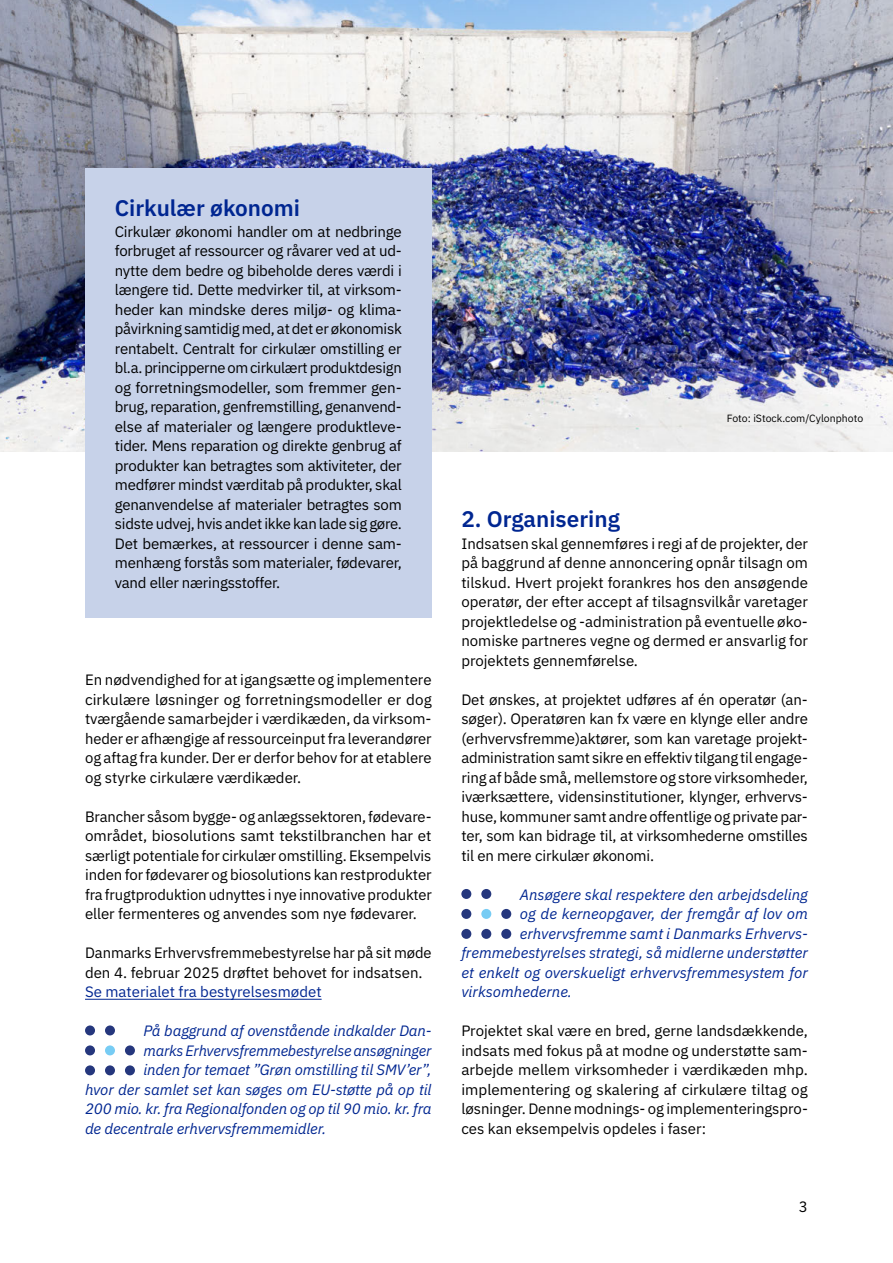
<style>
.page{position:relative;width:893px;height:1263px;background:#fff}
.page>*{position:absolute;margin:0;border:0;box-sizing:border-box;transform-origin:0 0}
.t1{font:600 22.5px "IBM Plex Sans";color:#002691}
.t2{font:15px/19.5px "IBM Plex Sans";letter-spacing:-.01em;color:#000}
.t3{font:italic 15px/19.5px "IBM Plex Sans";letter-spacing:-.01em;color:#002691}
.t4{font:10.5px "IBM Plex Sans";color:#000}
.s1{color:#002691}
</style>
<div class="page">
<img style="left:0;top:0;width:893px;height:451px">
<div style="left:85px;top:168px;width:347px;height:450px;background:#c7d2e9"></div>
<hr style="left:85px;top:999px;width:237px;height:1px;background:#002691">
<div style="left:105px;top:1045px;width:10px;height:10px;background:#77ccf4;border-radius:50%"></div>
<div style="left:85px;top:1065px;width:10px;height:10px;background:#25377d;border-radius:50%"></div>
<div style="left:105px;top:1025px;width:10px;height:10px;background:#25377d;border-radius:50%"></div>
<div style="left:125px;top:1045px;width:10px;height:10px;background:#25377d;border-radius:50%"></div>
<div style="left:85px;top:1045px;width:10px;height:10px;background:#25377d;border-radius:50%"></div>
<div style="left:85px;top:1025px;width:10px;height:10px;background:#25377d;border-radius:50%"></div>
<div style="left:105px;top:1065px;width:10px;height:10px;background:#25377d;border-radius:50%"></div>
<div style="left:125px;top:1065px;width:10px;height:10px;background:#25377d;border-radius:50%"></div>
<div style="left:481px;top:909px;width:10px;height:10px;background:#77ccf4;border-radius:50%"></div>
<div style="left:461px;top:929px;width:10px;height:10px;background:#25377d;border-radius:50%"></div>
<div style="left:481px;top:889px;width:10px;height:10px;background:#25377d;border-radius:50%"></div>
<div style="left:501px;top:909px;width:10px;height:10px;background:#25377d;border-radius:50%"></div>
<div style="left:461px;top:909px;width:10px;height:10px;background:#25377d;border-radius:50%"></div>
<div style="left:461px;top:889px;width:10px;height:10px;background:#25377d;border-radius:50%"></div>
<div style="left:481px;top:929px;width:10px;height:10px;background:#25377d;border-radius:50%"></div>
<div style="left:501px;top:929px;width:10px;height:10px;background:#25377d;border-radius:50%"></div>
<h2 class="t1" style="left:115px;top:190px;width:187px">Cirkulær økonomi</h2>
<p class="t2" style="left:115px;top:220px;width:288px">Cirkulær økonomi handler om at nedbringe</p>
<p class="t2" style="left:115px;top:259px;width:289px">nytte dem bedre og bibeholde deres værdi i</p>
<p class="t2" style="left:115px;top:240px;width:289px">forbruget af ressourcer og råvarer ved at ud-</p>
<p class="t2" style="left:115px;top:279px;width:289px">længere tid. Dette medvirker til, at virksom&shy;heder kan mindske deres miljø- og klima-</p>
<p class="t2" style="left:115px;top:318px;width:289px;text-align:justify">påvirkning samtidig med, at det er økonomisk rentabelt. Centralt for cirkulær omstilling er bl.a. principperne om cirkulært produktdesign</p>
<p class="t2" style="left:115px;top:376px;width:289px;text-align:justify">og forretningsmodeller, som fremmer gen&shy;brug, reparation, genfremstilling, genanvend&shy;else af materialer og længere produktleve-</p>
<p class="t2" style="left:115px;top:435px;width:289px;text-align:justify">tider. Mens reparation og direkte genbrug af produkter kan betragtes som aktiviteter, der medfører mindst værditab på produkter, skal genanvendelse af materialer betragtes som sidste udvej, hvis andet ikke kan lade sig gøre.</p>
<p class="t2" style="left:115px;top:552px;width:289px">menhæng forstås som materialer, fødevarer, vand eller næringsstoffer.</p>
<p class="t2" style="left:115px;top:532px;width:289px">Det bemærkes, at ressourcer i denne sam-</p>
<p class="t2" style="left:85px;top:669px;width:348px">En nødvendighed for at igangsætte og implementere cirkulære løsninger og forretningsmodeller er dog</p>
<p class="t2" style="left:85px;top:727px;width:348px;text-align:justify">heder er afhængige af ressourceinput fra leverandører og aftag fra kunder. Der er derfor behov for at etablere og styrke cirkulære værdikæder.</p>
<p class="t2" style="left:85px;top:708px;width:348px">tværgående samarbejder i værdikæden, da virksom-</p>
<p class="t2" style="left:85px;top:805px;width:348px">Brancher såsom bygge- og anlægssektoren, fødevare-</p>
<p class="t2" style="left:85px;top:825px;width:348px;text-align:justify">området, biosolutions samt tekstilbranchen har et særligt potentiale for cirkulær omstilling. Eksempelvis inden for fødevarer og biosolutions kan restprodukter fra frugtproduktion udnyttes i nye innovative produkter eller fermenteres og anvendes som nye fødevarer.</p>
<p class="t2" style="left:85px;top:942px;width:348px">Danmarks Erhvervsfremmebestyrelse har på sit møde den 4. februar 2025 drøftet behovet for indsatsen.<br><span class="s1">Se materialet fra bestyrelsesmødet</span></p>
<p class="t3" style="left:143px;top:1020px;width:290px">På baggrund af ovenstående indkalder Dan-</p>
<p class="t3" style="left:143px;top:1039px;width:290px">marks Erhvervsfremmebestyrelse ansøgninger</p>
<p class="t3" style="left:143px;top:1059px;width:290px">inden for temaet ”Grøn omstilling til SMV’er”,</p>
<p class="t3" style="left:85px;top:1078px;width:348px">hvor der samlet set kan søges om EU-støtte på op til</p>
<p class="t3" style="left:85px;top:1098px;width:348px">200 mio. kr. fra Regionalfonden og op til 90 mio. kr. fra</p>
<p class="t3" style="left:85px;top:1117px;width:243px">de decentrale erhvervsfremmemidler.</p>
<p class="t4" style="left:727px;top:410px;width:138px">Foto: iStock.com/Cylonphoto</p>
<h1 class="t1" style="left:461px;top:502px;width:160px">2. Organisering</h1>
<p class="t2" style="left:461px;top:532px;width:348px;text-align:justify">Indsatsen skal gennemføres i regi af de projekter, der på baggrund af denne annoncering opnår tilsagn om tilskud. Hvert projekt forankres hos den ansøgende operatør, der efter accept af tilsagnsvilkår varetager</p>
<p class="t2" style="left:461px;top:630px;width:348px">nomiske partneres vegne og dermed er ansvarlig for projektets gennemførelse.</p>
<p class="t2" style="left:461px;top:610px;width:348px">projektledelse og -administration på eventuelle øko-</p>
<p class="t2" style="left:461px;top:688px;width:348px">Det ønskes, at projektet udføres af én operatør (an-</p>
<p class="t2" style="left:461px;top:727px;width:348px">(erhvervsfremme)aktører, som kan varetage projekt&shy;administration samt sikre en effektiv tilgang til engage-</p>
<p class="t2" style="left:461px;top:786px;width:348px">iværksættere, vidensinstitutioner, klynger, erhvervs&shy;huse, kommuner samt andre offentlige og private par-</p>
<p class="t2" style="left:461px;top:708px;width:348px">søger). Operatøren kan fx være en klynge eller andre</p>
<p class="t2" style="left:461px;top:766px;width:348px">ring af både små, mellemstore og store virksomheder,</p>
<p class="t2" style="left:461px;top:825px;width:348px">ter, som kan bidrage til, at virksomhederne omstilles til en mere cirkulær økonomi.</p>
<p class="t3" style="left:520px;top:883px;width:290px">Ansøgere skal respektere den arbejdsdeling og de kerneopgaver, der fremgår af lov om</p>
<p class="t3" style="left:461px;top:942px;width:348px;text-align:justify">fremmebestyrelses strategi, så midlerne understøtter et enkelt og overskueligt erhvervsfremmesystem for virksomhederne.</p>
<p class="t2" style="left:461px;top:1020px;width:348px">Projektet skal være en bred, gerne landsdækkende,</p>
<p class="t2" style="left:461px;top:1059px;width:348px">arbejde mellem virksomheder i værdikæden mhp. implementering og skalering af cirkulære tiltag og</p>
<p class="t2" style="left:461px;top:1117px;width:246px">ces kan eksempelvis opdeles i faser:</p>
<p class="t3" style="left:520px;top:922px;width:290px">erhvervsfremme samt i Danmarks Erhvervs-</p>
<p class="t2" style="left:461px;top:1039px;width:348px">indsats med fokus på at modne og understøtte sam-</p>
<p class="t2" style="left:461px;top:1098px;width:348px">løsninger. Denne modnings- og implementeringspro-</p>
<p class="t2" style="left:799px;top:1195px;width:10px">3</p>
</div>
